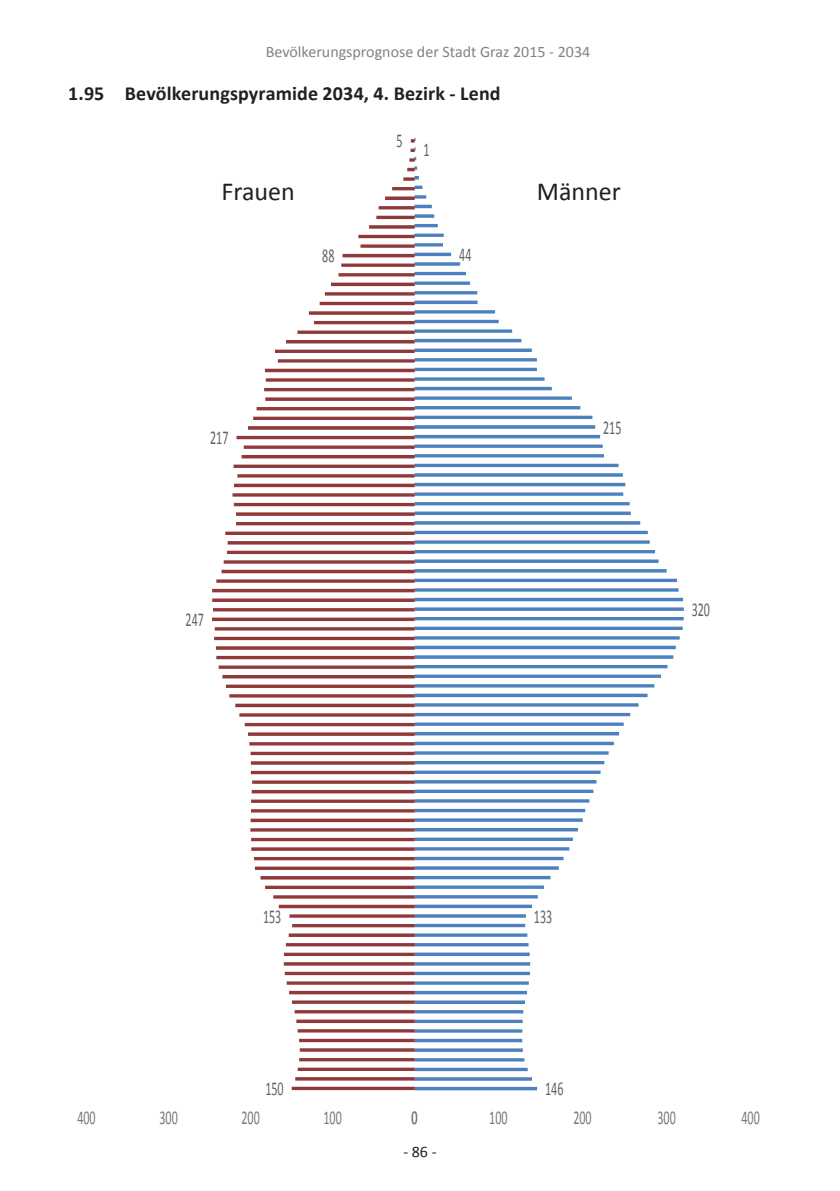
<style>
.page{position:relative;width:840px;height:1191px;background:#fff}
.page>*{position:absolute;margin:0;border:0;box-sizing:border-box;transform-origin:0 0}
.t1{font:26px "Calibri";color:#231f20}
.t2{font:700 20px "Calibri";letter-spacing:.005em;color:#231f20}
.t3{font:19.6px "Calibri";letter-spacing:-.005em;color:#636366;scale:.61 1}
.t4{font:19.6px "Calibri";color:#76787b;scale:.61 1}
.t5{font:16px "Calibri";color:#808285}
.t6{font:16px "Calibri";color:#231f20}
</style>
<div class="page">
<svg style="left:414px;top:138px;width:269px;height:952px"></svg>
<svg style="left:212px;top:139px;width:202px;height:951px"></svg>
<p class="t5" style="left:265px;top:42px;width:326px">Bevölkerungsprognose der Stadt Graz 2015 - 2034</p>
<p class="t2" style="left:68px;top:81px;width:434px">1.95 Bevölkerungspyramide 2034, 4. Bezirk - Lend</p>
<p class="t3" style="left:396px;top:128px;width:12px">5</p>
<p class="t3" style="left:423px;top:137px;width:12px">1</p>
<h1 class="t1" style="left:221px;top:174px;width:75px">Frauen</h1>
<h1 class="t1" style="left:536px;top:174px;width:86px">Männer</h1>
<p class="t3" style="left:210px;top:425px;width:31px">217</p>
<p class="t3" style="left:185px;top:607px;width:31px">247</p>
<p class="t3" style="left:322px;top:243px;width:21px">88</p>
<p class="t3" style="left:459px;top:242px;width:21px">44</p>
<p class="t3" style="left:603px;top:415px;width:31px">215</p>
<p class="t3" style="left:691px;top:597px;width:31px">320</p>
<p class="t3" style="left:263px;top:904px;width:31px">153</p>
<p class="t3" style="left:533px;top:903px;width:31px">133</p>
<p class="t3" style="left:265px;top:1076px;width:31px">150</p>
<p class="t4" style="left:77px;top:1105px;width:32px">400</p>
<p class="t4" style="left:159px;top:1105px;width:32px">300</p>
<p class="t4" style="left:241px;top:1105px;width:32px">200</p>
<p class="t4" style="left:323px;top:1105px;width:32px">100</p>
<p class="t4" style="left:411px;top:1105px;width:12px">0</p>
<p class="t6" style="left:403px;top:1141px;width:35px">- 86 -</p>
<p class="t3" style="left:545px;top:1076px;width:31px">146</p>
<p class="t4" style="left:489px;top:1105px;width:32px">100</p>
<p class="t4" style="left:573px;top:1105px;width:32px">200</p>
<p class="t4" style="left:657px;top:1105px;width:32px">300</p>
<p class="t4" style="left:741px;top:1105px;width:32px">400</p>
</div>
